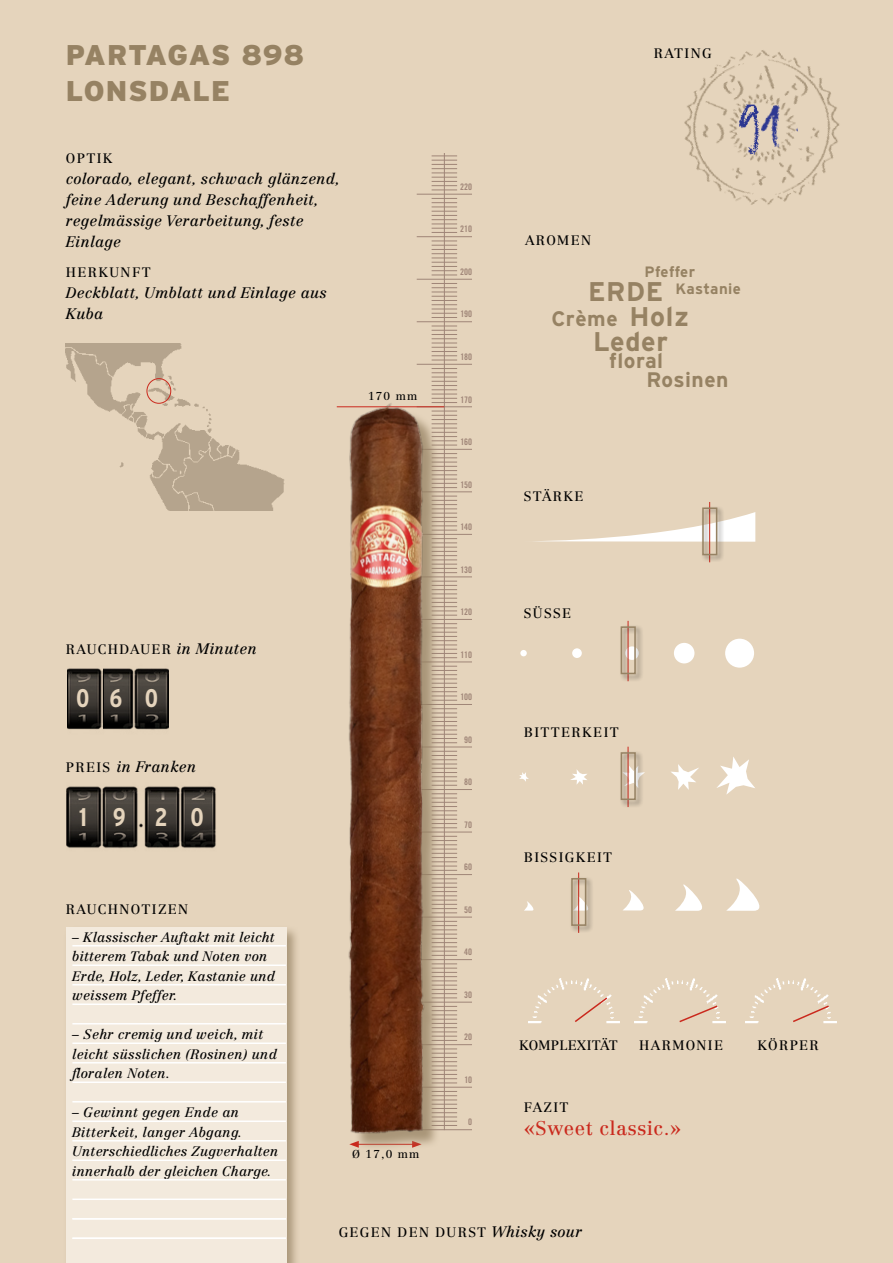
<style>
.page{position:relative;width:893px;height:1263px;background:#e5d4bc}
.page>*{position:absolute;margin:0;border:0;box-sizing:border-box;transform-origin:0 0}
.t1{font:900 28.5px/36px "Interstate";letter-spacing:.02em;color:#968263}
.t2{font:700 27px/24.9px "Interstate";letter-spacing:.025em;color:#968263}
.t3{font:700 25.5px "Interstate Condensed";letter-spacing:.87em;color:#e5d4bc}
.t4{font:700 21px "Interstate";letter-spacing:.025em;color:#968263}
.t5{font:19.5px "Centennial LT Std";letter-spacing:.03em;color:#ca291d}
.t6{font:italic 15px/21px "Centennial LT Std";letter-spacing:.02em;color:#000}
.t7{font:700 15px "Interstate";letter-spacing:.02em;color:#968263}
.t8{font:italic 13.5px/19.5px "Centennial LT Std";letter-spacing:.01em;color:#000}
.t9{font:13.5px "Centennial LT Std";letter-spacing:.1em;color:#000}
.t10{font:13.5px "Centennial LT Std";letter-spacing:.02em;color:#000}
.t11{font:11.25px "Centennial LT Std";letter-spacing:.1em;color:#000}
.t12{font:9px "Trade Gothic LT Std Bd Cn 20";color:#9f8577}
.s1{font-style:italic;font-size:15px}
.s2{font-style:normal;font-size:13.5px}
</style>
<div class="page">
<hr style="left:417px;top:1129px;width:55px;height:1px;background:#9f8577">
<hr style="left:417px;top:1087px;width:55px;height:1px;background:#9f8577">
<hr style="left:417px;top:1044px;width:55px;height:1px;background:#9f8577">
<hr style="left:417px;top:1002px;width:55px;height:1px;background:#9f8577">
<hr style="left:417px;top:959px;width:55px;height:1px;background:#9f8577">
<hr style="left:417px;top:917px;width:55px;height:1px;background:#9f8577">
<hr style="left:417px;top:874px;width:55px;height:1px;background:#9f8577">
<hr style="left:417px;top:832px;width:55px;height:1px;background:#9f8577">
<hr style="left:417px;top:789px;width:55px;height:1px;background:#9f8577">
<hr style="left:417px;top:747px;width:55px;height:1px;background:#9f8577">
<hr style="left:417px;top:704px;width:55px;height:1px;background:#9f8577">
<hr style="left:417px;top:661px;width:55px;height:1px;background:#9f8577">
<hr style="left:417px;top:619px;width:55px;height:1px;background:#9f8577">
<hr style="left:417px;top:576px;width:55px;height:1px;background:#9f8577">
<hr style="left:417px;top:534px;width:55px;height:1px;background:#9f8577">
<hr style="left:417px;top:491px;width:55px;height:1px;background:#9f8577">
<hr style="left:417px;top:449px;width:55px;height:1px;background:#9f8577">
<hr style="left:417px;top:406px;width:55px;height:1px;background:#9f8577">
<hr style="left:417px;top:364px;width:55px;height:1px;background:#9f8577">
<hr style="left:417px;top:321px;width:55px;height:1px;background:#9f8577">
<hr style="left:417px;top:279px;width:55px;height:1px;background:#9f8577">
<hr style="left:417px;top:236px;width:55px;height:1px;background:#9f8577">
<hr style="left:417px;top:194px;width:55px;height:1px;background:#9f8577">
<svg style="left:432px;top:368px;width:25px;height:28px"></svg>
<svg style="left:432px;top:326px;width:25px;height:35px"></svg>
<svg style="left:432px;top:283px;width:25px;height:35px"></svg>
<svg style="left:432px;top:241px;width:25px;height:35px"></svg>
<svg style="left:432px;top:198px;width:25px;height:35px"></svg>
<svg style="left:432px;top:156px;width:25px;height:35px"></svg>
<hr style="left:444px;top:67px;width:1px;height:1063px;background:#9f8577">
<div style="left:391px;top:0;width:101px;height:153px;background:#e5d4bc"></div>
<img style="left:67px;top:668px;width:102px;height:62px">
<img style="left:66px;top:786px;width:150px;height:63px">
<img style="left:66px;top:344px;width:219px;height:166px">
<div style="left:146px;top:378px;width:25px;height:26px;border:1px solid #ca291d;border-radius:50%"></div>
<svg style="left:535px;top:512px;width:220px;height:30px"></svg>
<div style="left:520px;top:650px;width:7px;height:6px;background:#fff;border-radius:50%"></div>
<div style="left:572px;top:648px;width:10px;height:10px;background:#fff;border-radius:50%"></div>
<div style="left:674px;top:643px;width:20px;height:20px;background:#fff;border-radius:50%"></div>
<div style="left:725px;top:639px;width:29px;height:29px;background:#fff;border-radius:50%"></div>
<svg style="left:519px;top:772px;width:10px;height:10px"></svg>
<svg style="left:570px;top:769px;width:17px;height:16px"></svg>
<svg style="left:671px;top:764px;width:28px;height:26px"></svg>
<svg style="left:717px;top:757px;width:38px;height:38px"></svg>
<svg style="left:524px;top:901px;width:10px;height:10px"></svg>
<svg style="left:623px;top:890px;width:21px;height:20px"></svg>
<svg style="left:675px;top:884px;width:27px;height:27px"></svg>
<svg style="left:726px;top:878px;width:34px;height:33px"></svg>
<img style="left:528px;top:978px;width:92px;height:46px">
<img style="left:634px;top:978px;width:92px;height:46px">
<img style="left:745px;top:978px;width:92px;height:46px">
<hr style="left:709px;top:502px;width:1px;height:60px;background:#ca291d">
<div style="left:700px;top:506px;width:25px;height:57px;background:#000;opacity:.5"></div>
<div style="left:702px;top:507px;width:15px;height:48px;border:2px solid #968263"></div>
<hr style="left:628px;top:621px;width:1px;height:60px;background:#ca291d">
<div style="left:619px;top:625px;width:24px;height:57px;background:#000;opacity:.5"></div>
<div style="left:621px;top:626px;width:15px;height:48px;border:2px solid #968263"></div>
<hr style="left:628px;top:747px;width:1px;height:60px;background:#ca291d">
<div style="left:619px;top:750px;width:24px;height:58px;background:#000;opacity:.5"></div>
<div style="left:621px;top:752px;width:15px;height:48px;border:2px solid #968263"></div>
<hr style="left:578px;top:872px;width:1px;height:61px;background:#ca291d">
<div style="left:569px;top:876px;width:25px;height:57px;background:#000;opacity:.5"></div>
<div style="left:571px;top:878px;width:15px;height:48px;border:2px solid #968263"></div>
<svg style="left:573px;top:996px;width:36px;height:28px"></svg>
<svg style="left:678px;top:1004px;width:41px;height:19px"></svg>
<svg style="left:791px;top:1004px;width:39px;height:19px"></svg>
<img style="left:684px;top:50px;width:156px;height:155px">
<div style="left:64px;top:925px;width:236px;height:338px;background:#968263;opacity:.75"></div>
<div style="left:66px;top:927px;width:220px;height:336px;background:#f3eadd"></div>
<hr style="left:72px;top:945px;width:214px;height:1px;background:#fff">
<hr style="left:72px;top:964px;width:214px;height:2px;background:#fff">
<hr style="left:72px;top:984px;width:214px;height:1px;background:#fff">
<hr style="left:72px;top:1003px;width:214px;height:2px;background:#fff">
<hr style="left:72px;top:1023px;width:214px;height:1px;background:#fff">
<hr style="left:72px;top:1042px;width:214px;height:2px;background:#fff">
<hr style="left:72px;top:1062px;width:214px;height:1px;background:#fff">
<hr style="left:72px;top:1081px;width:214px;height:2px;background:#fff">
<hr style="left:72px;top:1101px;width:214px;height:1px;background:#fff">
<hr style="left:72px;top:1120px;width:214px;height:2px;background:#fff">
<hr style="left:72px;top:1140px;width:214px;height:1px;background:#fff">
<hr style="left:72px;top:1159px;width:214px;height:2px;background:#fff">
<hr style="left:72px;top:1179px;width:214px;height:1px;background:#fff">
<hr style="left:72px;top:1198px;width:214px;height:2px;background:#fff">
<hr style="left:72px;top:1218px;width:214px;height:1px;background:#fff">
<hr style="left:72px;top:1237px;width:214px;height:2px;background:#fff">
<img style="left:336px;top:396px;width:122px;height:741px">
<img style="left:733px;top:97px;width:32px;height:70px">
<img style="left:754px;top:89px;width:47px;height:63px">
<h1 class="t1" style="left:66px;top:37px;width:240px">PARTAGAS 898<br>LONSDALE</h1>
<p class="t9" style="left:66px;top:150px;width:48px">OPTIK</p>
<p class="t6" style="left:66px;top:168px;width:275px">colorado, elegant, schwach glänzend, feine Aderung und Beschaffenheit, regelmässige Verarbeitung, feste<br>Einlage</p>
<p class="t9" style="left:66px;top:265px;width:86px">HERKUNFT</p>
<p class="t6" style="left:66px;top:283px;width:262px">Deckblatt, Umblatt und Einlage aus<br>Kuba</p>
<p class="t11" style="left:368px;top:389px;width:51px">170 mm</p>
<p class="t9" style="left:66px;top:641px;width:192px">RAUCHDAUER <span class="s1">in Minuten</span></p>
<h3 class="t3" style="left:76px;top:684px;width:84px">060</h3>
<p class="t6" style="left:66px;top:757px;width:132px"><span class="s2">PREIS</span> in Franken</p>
<h3 class="t3" style="left:79px;top:803px;width:126px">19 20</h3>
<p class="t9" style="left:66px;top:902px;width:124px">RAUCHNOTIZEN</p>
<p class="t8" style="left:72px;top:927px;width:204px">– Klassischer Auftakt mit leicht bitterem Tabak und Noten von<br>Erde, Holz, Leder, Kastanie und weissem Pfeffer.</p>
<p class="t8" style="left:72px;top:1025px;width:206px">– Sehr cremig und weich, mit leicht süsslichen (Rosinen) und floralen Noten.</p>
<p class="t8" style="left:72px;top:1103px;width:207px">– Gewinnt gegen Ende an<br>Bitterkeit, langer Abgang.<br>Unterschiedliches Zugverhalten innerhalb der gleichen Charge.</p>
<p class="t11" style="left:352px;top:1147px;width:68px">Ø 17,0 mm</p>
<p class="t12" style="left:460px;top:181px;width:13px">220</p>
<p class="t12" style="left:460px;top:224px;width:13px">210</p>
<p class="t12" style="left:460px;top:266px;width:13px">200</p>
<p class="t12" style="left:460px;top:309px;width:13px">190</p>
<p class="t12" style="left:460px;top:351px;width:13px">180</p>
<p class="t12" style="left:460px;top:394px;width:13px">170</p>
<p class="t12" style="left:460px;top:436px;width:13px">160</p>
<p class="t12" style="left:460px;top:479px;width:13px">150</p>
<p class="t12" style="left:460px;top:521px;width:13px">140</p>
<p class="t12" style="left:460px;top:564px;width:13px">130</p>
<p class="t12" style="left:460px;top:606px;width:13px">120</p>
<p class="t12" style="left:460px;top:649px;width:13px">110</p>
<p class="t12" style="left:460px;top:691px;width:13px">100</p>
<p class="t12" style="left:464px;top:734px;width:9px">90</p>
<p class="t12" style="left:464px;top:776px;width:9px">80</p>
<p class="t12" style="left:464px;top:819px;width:9px">70</p>
<p class="t12" style="left:464px;top:862px;width:9px">60</p>
<p class="t12" style="left:464px;top:904px;width:9px">50</p>
<p class="t12" style="left:464px;top:947px;width:9px">40</p>
<p class="t12" style="left:464px;top:989px;width:9px">30</p>
<p class="t12" style="left:464px;top:1032px;width:9px">20</p>
<p class="t12" style="left:464px;top:1074px;width:9px">10</p>
<p class="t12" style="left:468px;top:1117px;width:5px">0</p>
<p class="t9" style="left:654px;top:45px;width:59px">RATING</p>
<p class="t9" style="left:525px;top:232px;width:68px">AROMEN</p>
<p class="t7" style="left:644px;top:263px;width:52px">Pfeffer</p>
<h2 class="t2" style="left:629px;top:279px;width:61px;text-indent:-41px">ERDE<br>Holz</h2>
<h3 class="t4" style="left:609px;top:349px;width:55px">floral</h3>
<p class="t7" style="left:676px;top:280px;width:67px">Kastanie</p>
<h3 class="t4" style="left:551px;top:307px;width:68px">Crème</h3>
<h2 class="t2" style="left:593px;top:329px;width:76px">Leder</h2>
<p class="t9" style="left:524px;top:488px;width:61px">STÄRKE</p>
<p class="t9" style="left:524px;top:605px;width:49px">SÜSSE</p>
<h3 class="t4" style="left:646px;top:368px;width:84px">Rosinen</h3>
<p class="t9" style="left:524px;top:724px;width:96px">BITTERKEIT</p>
<p class="t9" style="left:524px;top:849px;width:90px">BISSIGKEIT</p>
<p class="t10" style="left:519px;top:1037px;width:100px">KOMPLEXITÄT</p>
<p class="t9" style="left:639px;top:1037px;width:85px">HARMONIE</p>
<p class="t9" style="left:757px;top:1037px;width:63px">KÖRPER</p>
<p class="t9" style="left:524px;top:1099px;width:46px">FAZIT</p>
<h3 class="t5" style="left:524px;top:1116px;width:159px">«Sweet classic.»</h3>
<p class="t9" style="left:339px;top:1224px;width:245px">GEGEN DEN DURST <span class="s1">Whisky sour</span></p>
</div>
